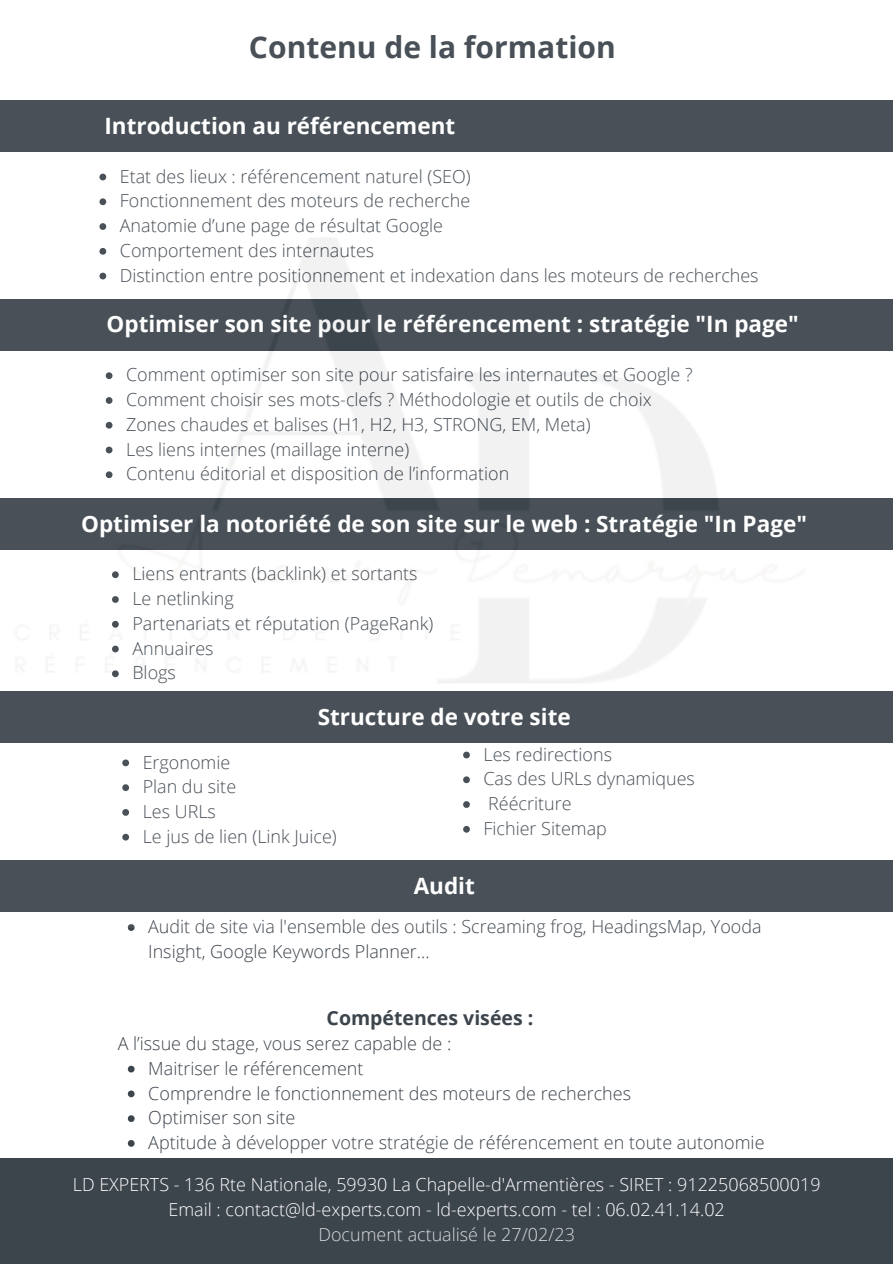
<style>
.page{position:relative;width:893px;height:1264px;background:#fff}
.page>*{position:absolute;margin:0;border:0;box-sizing:border-box;transform-origin:0 0}
.t1{font:700 30px "Open Sans";color:#3c444c}
.t2{font:700 22.5px "Open Sans";color:#fff}
.t3{font:700 19.5px "Open Sans";color:#3c444c}
.t4{font:300 18px/24.8px "Open Sans";color:#3c444c}
.t5{font:300 18px "Open Sans";color:#fff}
.t6{font:300 18px "Open Sans";color:#d9d9d9}
</style>
<div class="page">
<div style="left:0;top:1158px;width:892px;height:105px;background:#3c444c"></div>
<svg style="left:128px;top:1065px;width:7px;height:7px"></svg>
<svg style="left:128px;top:1090px;width:7px;height:7px"></svg>
<svg style="left:128px;top:1115px;width:7px;height:6px"></svg>
<svg style="left:128px;top:1140px;width:7px;height:6px"></svg>
<svg style="left:128px;top:927px;width:7px;height:3px"></svg>
<img style="left:0;top:100px;width:892px;height:827px">
<p class="t1" style="left:249px;top:26px;width:368px">Contenu de la formation</p>
<p class="t2" style="left:104px;top:110px;width:352px">Introduction au référencement</p>
<p class="t4" style="left:120px;top:163px;width:352px">Etat des lieux : référencement naturel (SEO)</p>
<p class="t4" style="left:120px;top:188px;width:352px">Fonctionnement des moteurs de recherche</p>
<h2 class="t4" style="left:120px;top:213px;width:325px">Anatomie d’une page de résultat Google</h2>
<p class="t4" style="left:120px;top:237px;width:256px">Comportement des internautes</p>
<p class="t4" style="left:120px;top:262px;width:640px">Distinction entre positionnement et indexation dans les moteurs de recherches</p>
<p class="t2" style="left:106px;top:308px;width:693px">Optimiser son site pour le référencement : stratégie "In page"</p>
<p class="t4" style="left:126px;top:362px;width:568px">Comment optimiser son site pour satisfaire les internautes et Google ?</p>
<p class="t4" style="left:126px;top:387px;width:527px">Comment choisir ses mots-clefs ? Méthodologie et outils de choix</p>
<h2 class="t4" style="left:126px;top:411px;width:466px">Zones chaudes et balises (H1, H2, H3, STRONG, EM, Meta)</h2>
<p class="t4" style="left:126px;top:436px;width:284px">Les liens internes (maillage interne)</p>
<p class="t4" style="left:126px;top:461px;width:384px">Contenu éditorial et disposition de l’information</p>
<p class="t2" style="left:81px;top:507px;width:727px">Optimiser la notoriété de son site sur le web : Stratégie "In Page"</p>
<p class="t4" style="left:132px;top:561px;width:287px">Liens entrants (backlink) et sortants</p>
<p class="t4" style="left:132px;top:585px;width:103px">Le netlinking</p>
<p class="t4" style="left:132px;top:610px;width:302px">Partenariats et réputation (PageRank)</p>
<p class="t4" style="left:132px;top:635px;width:83px">Annuaires</p>
<p class="t4" style="left:132px;top:660px;width:45px">Blogs</p>
<p class="t2" style="left:318px;top:701px;width:254px">Structure de votre site</p>
<h2 class="t4" style="left:143px;top:749px;width:89px">Ergonomie</h2>
<p class="t4" style="left:143px;top:774px;width:95px">Plan du site</p>
<h3 class="t4" style="left:143px;top:798px;width:75px">Les URLs</h3>
<p class="t4" style="left:143px;top:823px;width:196px">Le jus de lien (Link Juice)</p>
<p class="t4" style="left:483px;top:741px;width:130px">Les redirections</p>
<p class="t4" style="left:483px;top:766px;width:213px">Cas des URLs dynamiques</p>
<p class="t4" style="left:488px;top:790px;width:85px">Réécriture</p>
<p class="t4" style="left:483px;top:815px;width:125px">Fichier Sitemap</p>
<p class="t2" style="left:414px;top:869px;width:63px">Audit</p>
<p class="t4" style="left:148px;top:913px;width:614px">Audit de site via l'ensemble des outils : Screaming frog, HeadingsMap, Yooda<br>Insight, Google Keywords Planner...</p>
<h1 class="t3" style="left:326px;top:1003px;width:208px">Compétences visées :</h1>
<p class="t4" style="left:118px;top:1030px;width:335px">A l’issue du stage, vous serez capable de :</p>
<p class="t4" style="left:148px;top:1055px;width:217px">Maitriser le référencement</p>
<p class="t4" style="left:148px;top:1080px;width:484px">Comprendre le fonctionnement des moteurs de recherches</p>
<h2 class="t4" style="left:148px;top:1104px;width:148px">Optimiser son site</h2>
<p class="t4" style="left:148px;top:1129px;width:617px">Aptitude à développer votre stratégie de référencement en toute autonomie</p>
<h2 class="t5" style="left:73px;top:1172px;width:749px">LD EXPERTS - 136 Rte Nationale, 59930 La Chapelle-d'Armentières - SIRET : 91225068500019</h2>
<p class="t5" style="left:168px;top:1196px;width:557px">Email : contact@ld-experts.com - ld-experts.com - tel : 06.02.41.14.02</p>
<p class="t6" style="left:318px;top:1221px;width:258px">Document actualisé le 27/02/23</p>
</div>
